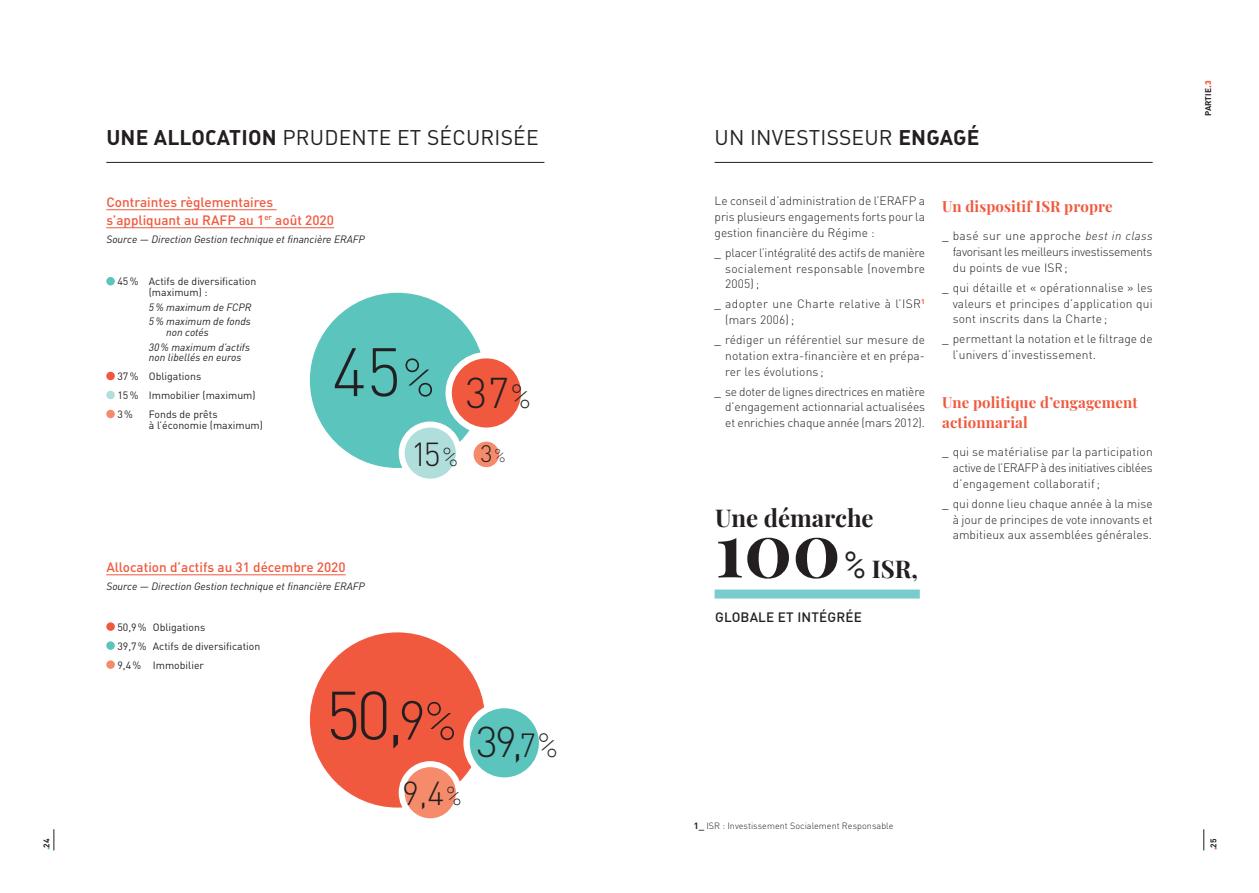
<style>
.page{position:relative;width:1259px;height:893px;background:#fff}
.page>*{position:absolute;margin:0;border:0;box-sizing:border-box;transform-origin:0 0}
.t1{font:300 67.35px "DIN";color:#231f20}
.t2{font:300 42.45px "DIN";color:#231f20}
.t3{font:300 32.85px "DIN";color:#231f20}
.t4{font:700 24px/51px "Playfair Display";color:#231f20}
.t5{font:300 23.55px "DIN";color:#231f20}
.ST1-ok{font:21px "DIN";letter-spacing:.01em;color:#231f20}
.Inter_2{font:700 15px/19.5px "Playfair Display";letter-spacing:.01em;color:#f0593e}
.Titre_Graphs{font:500 13.5px/18px "DIN";color:#f0593e}
.t6{font:500 13.5px "DIN";letter-spacing:.01em;color:#231f20}
.Texte_courant{font:300 12px/15.8px "DIN";letter-spacing:.005em;color:#231f20;text-align:justify}
.Texte_courant-2{font:300 12px/15.8px "DIN";letter-spacing:.03em;color:#231f20}
.Source_Graphs{font:italic 10.5px/10.5px "DIN";color:#231f20}
.t7{font:10.5px/10.5px "DIN";color:#231f20}
.Légende{font:300 9px "DIN";letter-spacing:.01em;color:#231f20}
.t8{font:700 8.25px "DIN";color:#231f20}
.s1{font-weight:700}
.s2{font-family:"ATC Harris";font-size:53.1px}
.s3{font-family:"ATC Harris";font-size:33.45px}
.s4{font-family:"ATC Harris";font-size:25.95px}
.s5{font-family:"ATC Harris";font-size:18.6px}
.s6{font-size:54px}
.s7{font-size:33px}
.s8{font-weight:400}
.s9{font-size:75px}
.s10{font-family:"ATC Harris";font-weight:400;font-size:37.5px}
.s11{font-style:italic}
.s12{font-weight:900;color:#f0593e}
</style>
<div class="page">
<hr style="left:106px;top:162px;width:438px;height:1px;background:#231f20">
<hr style="left:106px;top:209px;width:170px;height:1px;background:#f0593e">
<hr style="left:106px;top:227px;width:158px;height:1px;background:#f0593e">
<hr style="left:272px;top:227px;width:62px;height:1px;background:#f0593e">
<div style="left:106px;top:277px;width:9px;height:8px;background:#5ac4bd;border-radius:50%"></div>
<div style="left:106px;top:372px;width:9px;height:8px;background:#f0593e;border-radius:50%"></div>
<div style="left:106px;top:391px;width:9px;height:8px;background:#afdedb;border-radius:50%"></div>
<div style="left:106px;top:410px;width:9px;height:8px;background:#f68b6c;border-radius:50%"></div>
<div style="left:305px;top:288px;width:185px;height:185px;background:#5ac4bd;border-radius:50%"></div>
<div style="left:300px;top:283px;width:195px;height:195px;border:10px solid #fff;border-radius:50%"></div>
<div style="left:449px;top:355px;width:75px;height:76px;background:#f0593e;border-radius:50%"></div>
<div style="left:445px;top:352px;width:82px;height:82px;border:6px solid #fff;border-radius:50%"></div>
<div style="left:402px;top:424px;width:57px;height:58px;background:#afdedb;border-radius:50%"></div>
<div style="left:399px;top:421px;width:63px;height:64px;border:6px solid #fff;border-radius:50%"></div>
<svg style="left:470px;top:438px;width:32px;height:32px"></svg>
<div style="left:467px;top:435px;width:38px;height:38px;border:6px solid #fff;border-radius:50%"></div>
<hr style="left:106px;top:575px;width:240px;height:1px;background:#f0593e">
<div style="left:106px;top:622px;width:9px;height:9px;background:#f0593e;border-radius:50%"></div>
<div style="left:106px;top:641px;width:9px;height:9px;background:#5ac4bd;border-radius:50%"></div>
<div style="left:106px;top:660px;width:9px;height:9px;background:#f68b6c;border-radius:50%"></div>
<div style="left:305px;top:627px;width:185px;height:186px;background:#f0593e;border-radius:50%"></div>
<div style="left:300px;top:622px;width:195px;height:196px;border:10px solid #fff;border-radius:50%"></div>
<div style="left:466px;top:705px;width:76px;height:75px;background:#5ac4bd;border-radius:50%"></div>
<div style="left:463px;top:702px;width:82px;height:82px;border:6px solid #fff;border-radius:50%"></div>
<div style="left:402px;top:764px;width:57px;height:57px;background:#f68b6c;border-radius:50%"></div>
<div style="left:399px;top:761px;width:63px;height:63px;border:6px solid #fff;border-radius:50%"></div>
<hr style="left:714px;top:162px;width:438px;height:1px;background:#231f20">
<div style="left:714px;top:590px;width:205px;height:9px;background:#78cccd"></div>
<svg style="left:54px;top:829px;width:1px;height:21px"></svg>
<svg style="left:1203px;top:829px;width:1px;height:21px"></svg>
<p class="ST1-ok" style="left:106px;top:124px;width:434px"><span class="s1">UNE ALLOCATION</span> PRUDENTE ET SÉCURISÉE</p>
<p class="Titre_Graphs" style="left:106px;top:192px;width:229px">Contraintes règlementaires s’appliquant au RAFP au 1<sup>er</sup> août 2020</p>
<p class="Source_Graphs" style="left:106px;top:233px;width:260px">Source — Direction Gestion technique et financière ERAFP</p>
<p class="t7" style="left:149px;top:276px;width:109px;text-indent:-31px">45% Actifs de diversification (maximum) :</p>
<p class="Source_Graphs" style="left:149px;top:301px;width:104px">5% maximum de FCPR</p>
<p class="Source_Graphs" style="left:166px;top:316px;width:86px;text-indent:-17px">5% maximum de fonds non cotés</p>
<p class="Source_Graphs" style="left:149px;top:341px;width:103px">30% maximum d’actifs non libellés en euros</p>
<p class="t7" style="left:117px;top:371px;width:85px">37% Obligations</p>
<p class="t7" style="left:117px;top:390px;width:140px">15% Immobilier (maximum)</p>
<p class="t7" style="left:117px;top:409px;width:17px">3%</p>
<p class="t7" style="left:149px;top:409px;width:116px">Fonds de prêts<br>à l’économie (maximum)</p>
<p class="t1" style="left:332px;top:330px;width:104px">45<span class="s2">%</span></p>
<p class="t2" style="left:465px;top:366px;width:67px">37<span class="s3">%</span></p>
<p class="t3" style="left:411px;top:433px;width:49px">15<span class="s4">%</span></p>
<p class="t5" style="left:480px;top:439px;width:26px">3<span class="s5">%</span></p>
<p class="Titre_Graphs" style="left:106px;top:557px;width:241px">Allocation d’actifs au 31 décembre 2020</p>
<p class="Source_Graphs" style="left:106px;top:580px;width:260px">Source — Direction Gestion technique et financière ERAFP</p>
<p class="t7" style="left:117px;top:622px;width:89px">50,9% Obligations</p>
<p class="t7" style="left:117px;top:641px;width:144px">39,7% Actifs de diversification</p>
<p class="t7" style="left:117px;top:660px;width:88px">9,4% Immobilier</p>
<p class="t1" style="left:326px;top:674px;width:132px">50,<span class="s6">9</span><span class="s2">%</span></p>
<p class="t3" style="left:402px;top:773px;width:61px">9,4<span class="s4">%</span></p>
<p class="t2" style="left:476px;top:716px;width:83px">39,<span class="s7">7</span><span class="s3">%</span></p>
<p class="ST1-ok" style="left:714px;top:124px;width:266px">UN INVESTISSEUR <span class="s1">ENGAGÉ</span></p>
<p class="Texte_courant" style="left:714px;top:193px;width:212px">Le conseil d’administration de l’ERAFP a pris plusieurs engagements forts pour la gestion financière du Régime :</p>
<p class="Texte_courant" style="left:725px;top:244px;width:201px;text-indent:-11px"><span class="s8">_</span> placer l’intégralité des actifs de manière socialement responsable (novembre 2005) ;</p>
<p class="Texte_courant-2" style="left:725px;top:296px;width:201px;text-indent:-11px"><span class="s8">_</span> adopter une Charte relative à l’ISR<sup>1 </sup>(mars 2006) ;</p>
<p class="Texte_courant" style="left:725px;top:332px;width:201px;text-indent:-11px"><span class="s8">_</span> rédiger un référentiel sur mesure de notation extra-financière et en prépa&shy;rer les évolutions ;</p>
<p class="Texte_courant" style="left:725px;top:383px;width:201px;text-indent:-11px"><span class="s8">_</span> se doter de lignes directrices en matière d’engagement actionnarial actualisées et enrichies chaque année (mars 2012).</p>
<p class="t4" style="left:715px;top:490px;width:204px">Une démarche<br><span class="s9">100</span><span class="s10">%</span> ISR,</p>
<p class="t6" style="left:715px;top:609px;width:148px">GLOBALE ET INTÉGRÉE</p>
<p class="Inter_2" style="left:942px;top:195px;width:172px">Un dispositif ISR propre</p>
<p class="Texte_courant" style="left:952px;top:228px;width:201px;text-indent:-11px"><span class="s8">_</span> basé sur une approche <span class="s11">best in class </span>favorisant les meilleurs investissements du points de vue ISR;</p>
<p class="Texte_courant" style="left:952px;top:280px;width:201px;text-indent:-11px"><span class="s8">_</span> qui détaille et « opérationnalise » les valeurs et principes d’application qui sont inscrits dans la Charte ;</p>
<p class="Texte_courant" style="left:952px;top:331px;width:201px;text-indent:-11px"><span class="s8">_</span> permettant la notation et le filtrage de l’univers d’investissement.</p>
<p class="Inter_2" style="left:942px;top:392px;width:197px">Une politique d’engagement actionnarial</p>
<p class="Texte_courant" style="left:952px;top:444px;width:201px;text-indent:-11px"><span class="s8">_</span> qui se matérialise par la participation active de l’ERAFP à des initiatives ciblées d’engagement collaboratif;</p>
<p class="Texte_courant" style="left:952px;top:496px;width:201px;text-indent:-11px"><span class="s8">_</span> qui donne lieu chaque année à la mise à jour de principes de vote innovants et ambitieux aux assemblées générales.</p>
<p class="t8" style="left:1202px;top:116px;width:37px;rotate:-90deg">PARTIE<sub>•</sub><span class="s12">3</span></p>
<p class="Légende" style="left:694px;top:820px;width:201px"><span class="s1">1_</span> ISR : Investissement Socialement Responsable</p>
<p class="t8" style="left:41px;top:850px;width:13px;rotate:-90deg"><sub>•</sub>24</p>
<p class="t8" style="left:1208px;top:850px;width:13px;rotate:-90deg"><sub>•</sub>25</p>
</div>
